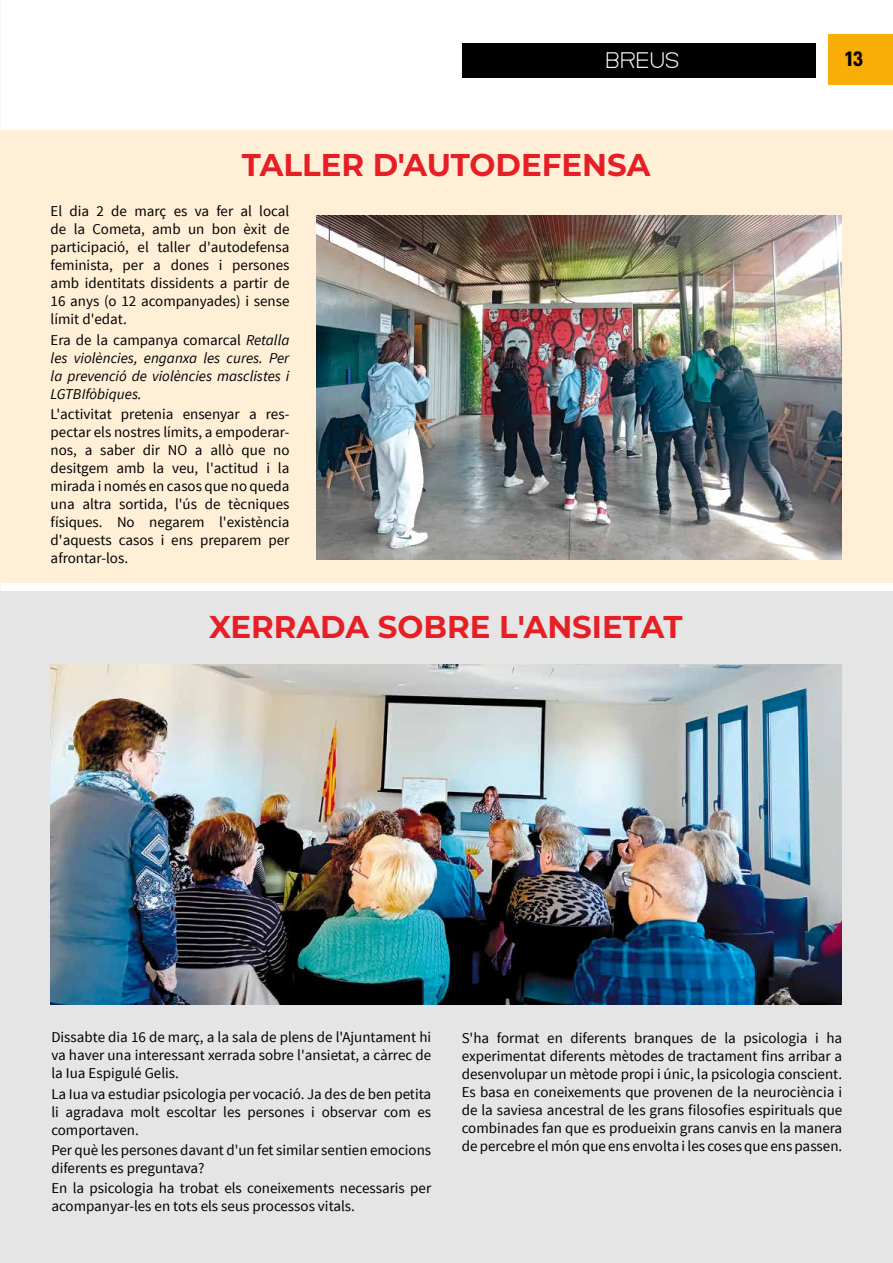
<style>
.page{position:relative;width:893px;height:1263px;background:#fff}
.page>*{position:absolute;margin:0;border:0;box-sizing:border-box;transform-origin:0 0}
.t1{font:700 31.5px "Montserrat";color:#e51f25}
.t2{font:700 21px "Decalotype";color:#000}
.t3{font:200 18px "Lorano";color:#fff}
.t4{font:15px/18px "Source Sans Pro";color:#000;text-align:justify}
.t5{font:italic 15px/18px "Source Sans Pro";color:#000;text-align:justify}
.s1{font-style:normal}
</style>
<div class="page">
<div style="left:0;top:591px;width:893px;height:672px;background:#e5e5e5"></div>
<div style="left:462px;top:43px;width:354px;height:35px;background:#000"></div>
<div style="left:828px;top:34px;width:65px;height:50px;background:#f8ad07"></div>
<div style="left:0;top:130px;width:893px;height:453px;background:#ffefd7"></div>
<img style="left:317px;top:215px;width:524px;height:344px">
<img style="left:50px;top:665px;width:792px;height:340px">
<p class="t3" style="left:605px;top:45px;width:76px">BREUS</p>
<h2 class="t2" style="left:845px;top:44px;width:20px">13</h2>
<h1 class="t1" style="left:242px;top:142px;width:410px">TALLER D'AUTODEFENSA</h1>
<p class="t4" style="left:51px;top:203px;width:240px">El dia 2 de març es va fer al local de la Cometa, amb un bon èxit de participació, el taller d'autodefensa feminista, per a dones i persones amb identitats dissidents a partir de 16 anys (o 12 acompanyades) i sense límit d'edat.</p>
<p class="t5" style="left:51px;top:331px;width:240px"><span class="s1">Era de la campanya comarcal</span> Retalla les violències, enganxa les cures. Per la prevenció de violències masclistes i LGTBIfòbiques.</p>
<p class="t4" style="left:51px;top:405px;width:240px">L'activitat pretenia ensenyar a res&shy;pectar els nostres límits, a empoderar&shy;nos, a saber dir NO a allò que no desitgem amb la veu, l'actitud i la mirada i només en casos que no queda una altra sortida, l'ús de tècniques físiques. No negarem l'existència d'aquests casos i ens preparem per afrontar-los.</p>
<h1 class="t1" style="left:209px;top:604px;width:475px">XERRADA SOBRE L'ANSIETAT</h1>
<p class="t4" style="left:51px;top:1029px;width:381px">Dissabte dia 16 de març, a la sala de plens de l'Ajuntament hi va haver una interessant xerrada sobre l'ansietat, a càrrec de la Iua Espigulé Gelis.</p>
<p class="t4" style="left:51px;top:1085px;width:381px">La Iua va estudiar psicologia per vocació. Ja des de ben petita li agradava molt escoltar les persones i observar com es comportaven.</p>
<p class="t4" style="left:51px;top:1141px;width:381px">Per què les persones davant d'un fet similar sentien emocions diferents es preguntava?</p>
<p class="t4" style="left:51px;top:1179px;width:381px">En la psicologia ha trobat els coneixements necessaris per acompanyar-les en tots els seus processos vitals.</p>
<p class="t4" style="left:462px;top:1029px;width:382px">S'ha format en diferents branques de la psicologia i ha experimentat diferents mètodes de tractament fins arribar a desenvolupar un mètode propi i únic, la psicologia conscient.<br>Es basa en coneixements que provenen de la neurociència i de la saviesa ancestral de les grans filosofies espirituals que combinades fan que es produeixin grans canvis en la manera de percebre el món que ens envolta i les coses que ens passen.</p>
</div>
